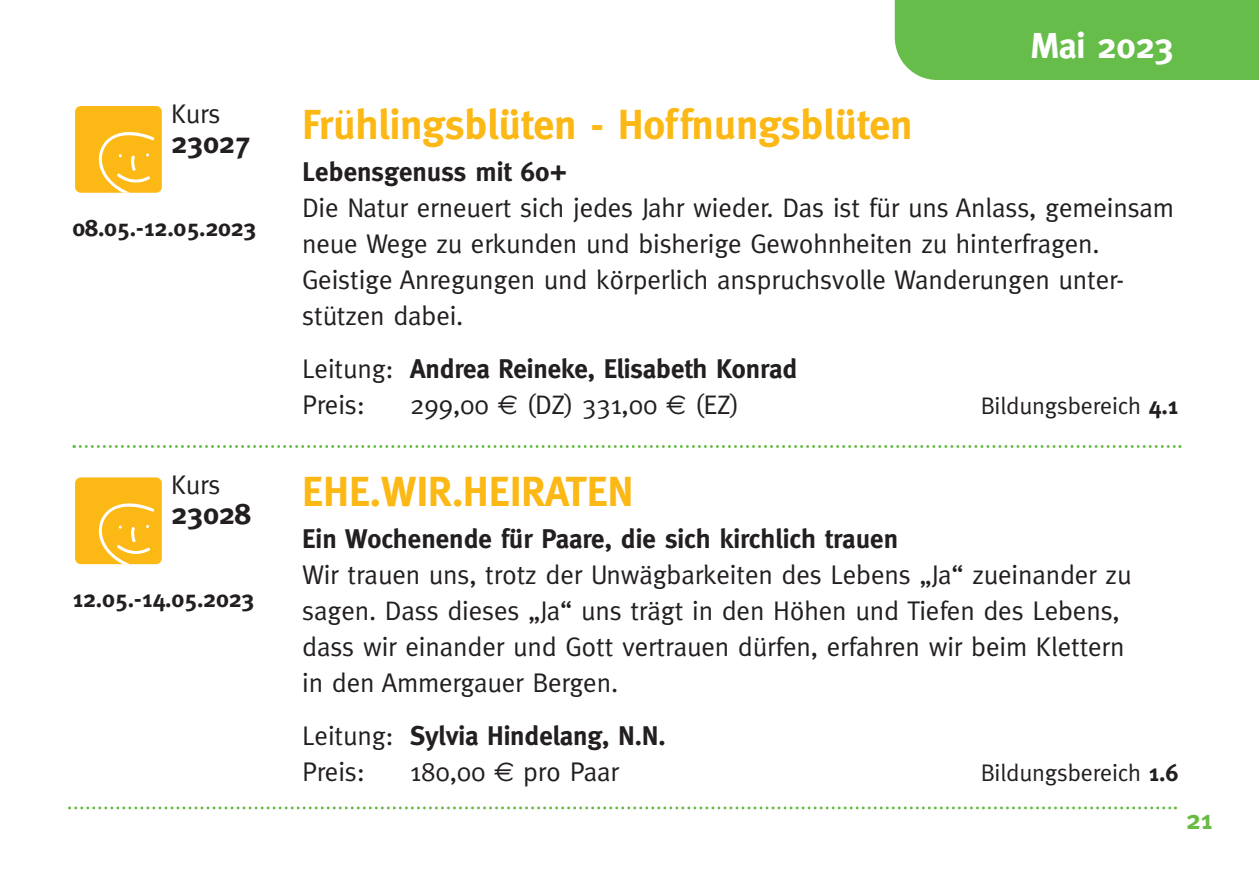
<style>
.page{position:relative;width:1259px;height:893px;background:#fff}
.page>*{position:absolute;margin:0;border:0;box-sizing:border-box;transform-origin:0 0}
.t1{font:700 42px "Meta";letter-spacing:-.005em;color:#fcb814}
.t2{font:700 36px "Meta";letter-spacing:-.005em;color:#fff}
.t3{font:700 30px "Meta";letter-spacing:-.005em;color:#231f20}
.t4{font:27px/36px "Meta";letter-spacing:-.005em;color:#231f20}
.t5{font:700 27px/36px "Meta";letter-spacing:-.005em;color:#231f20}
.t6{font:700 27px "Meta";color:#68bc45}
.t7{font:24px "Meta";letter-spacing:-.005em;color:#231f20}
.t8{font:700 24px "Meta";letter-spacing:-.005em;color:#231f20}
.s1{font-family:"Koz Min Pr 6 N";font-weight:500}
.s2{font-weight:700}
.s3{font-weight:400}
.s4{font-family:"Euro Sans"}
</style>
<div class="page">
<div style="left:895px;top:0;width:364px;height:80px;background:#67bd4a"></div>
<svg style="left:73px;top:445px;width:1108px;height:3px"></svg>
<svg style="left:68px;top:806px;width:1109px;height:3px"></svg>
<div style="left:75px;top:106px;width:87px;height:87px;background:#fcb814;border-radius:6px"></div>
<svg style="left:97px;top:132px;width:58px;height:61px"></svg>
<div style="left:75px;top:477px;width:87px;height:87px;background:#fcb814;border-radius:6px"></div>
<svg style="left:98px;top:503px;width:57px;height:61px"></svg>
<p class="t4" style="left:171px;top:96px;width:51px">Kurs</p>
<p class="t3" style="left:171px;top:125px;width:81px">23027</p>
<p class="t8" style="left:73px;top:214px;width:185px">08.05.-12.05.2023</p>
<p class="t4" style="left:171px;top:467px;width:51px">Kurs</p>
<p class="t3" style="left:171px;top:496px;width:81px">23028</p>
<p class="t8" style="left:73px;top:584px;width:183px">12.05.-14.05.2023</p>
<h2 class="t2" style="left:1030px;top:25px;width:145px">Mai 2023</h2>
<h1 class="t1" style="left:302px;top:100px;width:612px">Fru<span class="s1">̈</span>hlingsblüten - Hoffnungsblüten</h1>
<p class="t4" style="left:302px;top:154px;width:873px"><span class="s2">Lebensgenuss mit 60+<br></span>Die Natur erneuert sich jedes Jahr wieder. Das ist fu<span class="s1">̈</span>r uns Anlass, gemeinsam neue Wege zu erkunden und bisherige Gewohnheiten zu hinterfragen.<br>Geistige Anregungen und körperlich anspruchsvolle Wanderungen unter&shy;stu<span class="s1">̈</span>tzen dabei.</p>
<p class="t5" style="left:302px;top:351px;width:496px"><span class="s3">Leitung:</span> Andrea Reineke, Elisabeth Konrad<br><span class="s3">Preis:</span></p>
<p class="t4" style="left:410px;top:387px;width:330px">299,00 <span class="s4">€</span> (DZ) 331,00 <span class="s4">€</span> (EZ)</p>
<p class="t7" style="left:981px;top:392px;width:199px">Bildungsbereich <span class="s2">4.1</span></p>
<h1 class="t1" style="left:302px;top:467px;width:333px">EHE.WIR.HEIRATEN</h1>
<p class="t4" style="left:302px;top:521px;width:831px"><span class="s2">Ein Wochenende fü</span><span class="s1">̈</span><span class="s2">r Paare, die sich kirchlich trauen<br></span>Wir trauen uns, trotz der Unwägbarkeiten des Lebens „Ja“ zueinander zu sagen. Dass dieses „Ja“ uns trägt in den Höhen und Tiefen des Lebens, dass wir einander und Gott vertrauen dürfen, erfahren wir beim Klettern in den Ammergauer Bergen.</p>
<p class="t5" style="left:302px;top:717px;width:365px"><span class="s3">Leitung:</span> Sylvia Hindelang, N.N.<br><span class="s3">Preis:</span></p>
<p class="t4" style="left:410px;top:753px;width:210px">180,00 <span class="s4">€</span> pro Paar</p>
<p class="t7" style="left:981px;top:759px;width:199px">Bildungsbereich <span class="s2">1.6</span></p>
<p class="t6" style="left:1186px;top:804px;width:28px">21</p>
</div>
